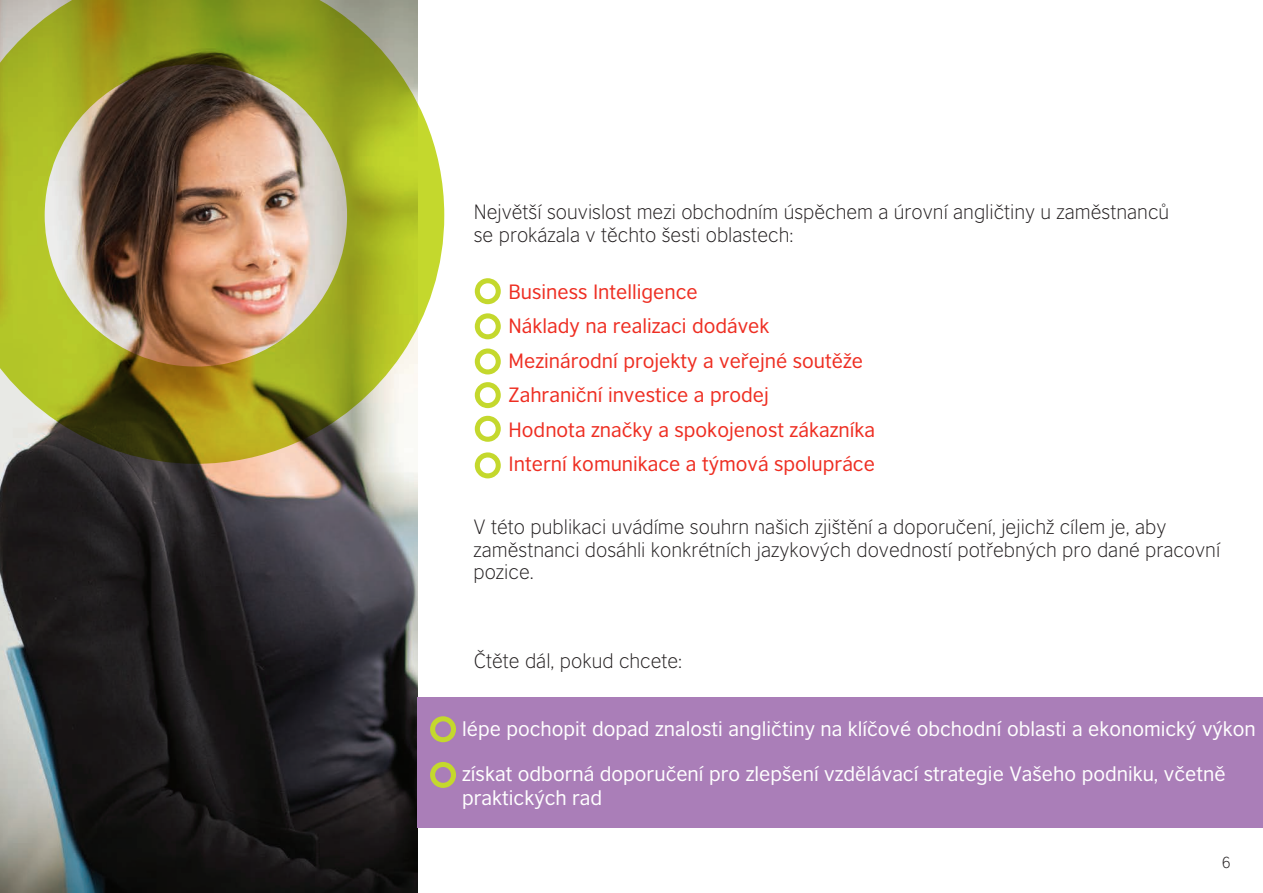
<style>
.page{position:relative;width:1263px;height:893px;background:#fff}
.page>*{position:absolute;margin:0;border:0;box-sizing:border-box;transform-origin:0 0}
.t1{font:300 19.5px/22.5px "British Council Sans";color:#231f20}
.t2{font:19.5px/34.5px "British Council Sans";color:#ee2e22}
.t3{font:19.5px/23.4px "British Council Sans";color:#fff}
.t4{font:300 15px "British Council Sans";color:#231f20}
</style>
<div class="page">
<img style="left:0;top:464px;width:417px;height:429px">
<img style="left:0;top:0;width:444px;height:464px">
<div style="left:418px;top:698px;width:845px;height:130px;background:#aa7eb8"></div>
<svg style="left:430px;top:716px;width:26px;height:26px"></svg>
<svg style="left:430px;top:762px;width:26px;height:26px"></svg>
<svg style="left:475px;top:278px;width:26px;height:26px"></svg>
<svg style="left:475px;top:313px;width:26px;height:26px"></svg>
<svg style="left:475px;top:348px;width:26px;height:26px"></svg>
<svg style="left:475px;top:382px;width:26px;height:26px"></svg>
<svg style="left:475px;top:416px;width:26px;height:26px"></svg>
<svg style="left:475px;top:452px;width:26px;height:26px"></svg>
<p class="t1" style="left:474px;top:201px;width:697px">Největší souvislost mezi obchodním úspěchem a úrovní angličtiny u zaměstnanců se prokázala v těchto šesti oblastech:</p>
<p class="t2" style="left:509px;top:274px;width:368px">Business Intelligence<br>Náklady na realizaci dodávek Mezinárodní projekty a veřejné soutěže Zahraniční investice a prodej<br>Hodnota značky a spokojenost zákazníka Interní komunikace a týmová spolupráce</p>
<p class="t1" style="left:473px;top:515px;width:748px">V této publikaci uvádíme souhrn našich zjištění a doporučení, jejichž cílem je, aby zaměstnanci dosáhli konkrétních jazykových dovedností potřebných pro dané pracovní pozice.</p>
<p class="t1" style="left:474px;top:650px;width:210px">Čtěte dál, pokud chcete:</p>
<p class="t3" style="left:462px;top:717px;width:795px">lépe pochopit dopad znalosti angličtiny na klíčové obchodní oblasti a ekonomický výkon</p>
<p class="t3" style="left:462px;top:762px;width:765px">získat odborná doporučení pro zlepšení vzdělávací strategie Vašeho podniku, včetně praktických rad</p>
<p class="t4" style="left:1222px;top:854px;width:10px">6</p>
</div>
